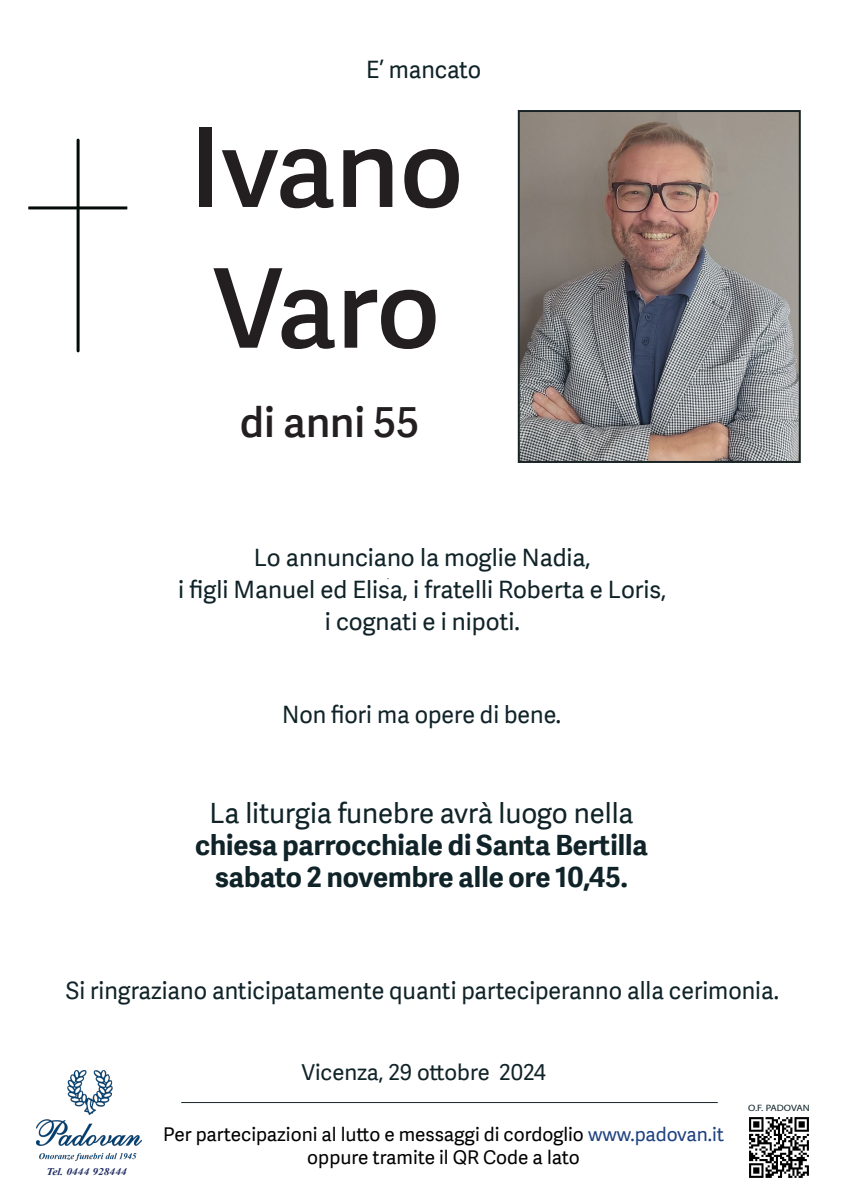
<style>
.page{position:relative;width:843px;height:1191px;background:#fff}
.page>*{position:absolute;margin:0;border:0;box-sizing:border-box;transform-origin:0 0}
.t1{font:600 109.8px/140.7px "Adelle Sans W01";color:#231f20}
.t2{font:600 41.6px "Adelle Sans W01";color:#231f20}
.t3{font:700 28px/32px "Adelle Sans W04";color:#102328;text-align:center}
.t4{font:28px "Adelle Sans W04";color:#102328}
.t5{font:24px "Adelle Sans W04";color:#102328;scale:.96 1}
.t6{font:24px/32px "Adelle Sans W04";color:#102328;text-align:center}
.t7{font:22px "Adelle Sans W04";color:#102328}
.t8{font:19px/22.8px "Adelle Sans W04";color:#000001;text-align:center}
.t9{font:italic 700 10.2px "Times New Roman";color:#243165;scale:1.12 1}
.t10{font:9.3px "Myriad Pro";color:#102328;scale:1.14 1}
.s1{color:#1e4180}
</style>
<div class="page">
<hr style="left:181px;top:1102px;width:536px;height:1px;background:#1a2426">
<img style="left:36px;top:1071px;width:105px;height:90px">
<hr style="left:77px;top:140px;width:3px;height:211px;background:#030b09">
<svg style="left:28px;top:206px;width:99px;height:3px"></svg>
<img style="left:749px;top:1117px;width:60px;height:61px">
<img style="left:520px;top:113px;width:277px;height:347px">
<div style="left:517px;top:110px;width:283px;height:353px;border:2px solid #1a2426"></div>
<p class="t5" style="left:366px;top:53px;width:121px">E’ mancato</p>
<h1 class="t1" style="left:189px;top:99px;width:275px">Ivano<br>Varo</h1>
<h2 class="t2" style="left:240px;top:398px;width:181px">di anni 55</h2>
<p class="t6" style="left:178px;top:541px;width:489px">Lo annunciano la moglie Nadia,<br>i figli Manuel ed Elisa, i fratelli Roberta e Loris, i cognati e i nipoti.</p>
<p class="t5" style="left:282px;top:697px;width:292px">Non fiori ma opere di bene.</p>
<p class="t4" style="left:209px;top:793px;width:425px">La liturgia funebre avrà luogo nella</p>
<p class="t3" style="left:195px;top:828px;width:454px">chiesa parrocchiale di Santa Bertilla sabato 2 novembre alle ore 10,45.</p>
<p class="t5" style="left:66px;top:973px;width:743px">Si ringraziano anticipatamente quanti parteciperanno alla cerimonia.</p>
<p class="t9" style="left:46px;top:1165px;width:73px">Tel. 0444 928444</p>
<p class="t7" style="left:301px;top:1057px;width:246px">Vicenza, 29 ottobre 2024</p>
<p class="t8" style="left:163px;top:1122px;width:562px">Per partecipazioni al lutto e messaggi di cordoglio <span class="s1">www.padovan.it </span>oppure tramite il QR Code a lato</p>
<p class="t10" style="left:747px;top:1102px;width:56px">O.F. PADOVAN</p>
</div>
